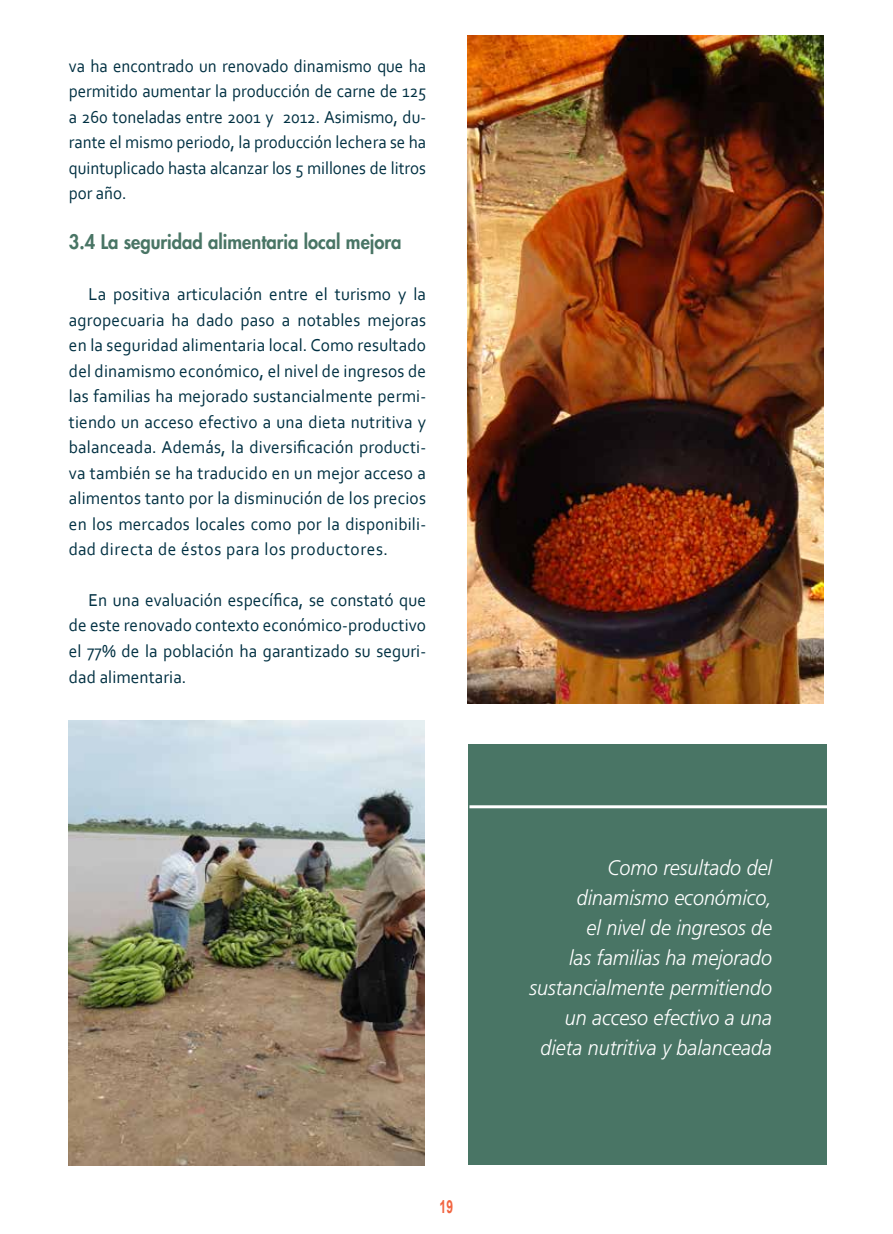
<style>
.page{position:relative;width:893px;height:1234px;background:#fff}
.page>*{position:absolute;margin:0;border:0;box-sizing:border-box;transform-origin:0 0}
.t1{font:italic 300 21px/30px "Frutiger LT Std";color:#fff;text-align:right;scale:.94 1}
.t2{font:800 19.5px "Futura Std";color:#497565;scale:.94 1}
.t3{font:18px/25.5px "Corbel";letter-spacing:.005em;color:#003042;text-align:justify;scale:.96 1}
.t4{font:18px/25.5px "Corbel";letter-spacing:.005em;color:#003042;text-align:justify;scale:.94 1}
.t5{font:700 18px "Arial";color:#f26541;scale:.67 1}
</style>
<div class="page">
<img style="left:467px;top:36px;width:356px;height:667px">
<div style="left:468px;top:744px;width:359px;height:420px;background:#497565"></div>
<hr style="left:469px;top:805px;width:359px;height:3px;background:#fff">
<img style="left:69px;top:720px;width:355px;height:444px">
<p class="t4" style="left:69px;top:53px;width:382px">va ha encontrado un renovado dinamismo que ha permitido aumentar la producción de carne de 125 a 260 toneladas entre 2001 y 2012. Asimismo, du&shy;rante el mismo periodo, la producción lechera se ha quintuplicado hasta alcanzar los 5 millones de litros por año.</p>
<p class="t2" style="left:69px;top:229px;width:355px">3.4 La seguridad alimentaria local mejora</p>
<p class="t3" style="left:69px;top:281px;width:374px;text-indent:20px">La positiva articulación entre el turismo y la agropecuaria ha dado paso a notables mejoras en la seguridad alimentaria local. Como resultado del dinamismo económico, el nivel de ingresos de las familias ha mejorado sustancialmente permi&shy;tiendo un acceso efectivo a una dieta nutritiva y balanceada. Además, la diversificación producti&shy;va también se ha traducido en un mejor acceso a alimentos tanto por la disminución de los precios en los mercados locales como por la disponibili&shy;dad directa de éstos para los productores.</p>
<p class="t3" style="left:69px;top:586px;width:374px;text-indent:20px">En una evaluación específica, se constató que de este renovado contexto económico-productivo el 77% de la población ha garantizado su seguri&shy;dad alimentaria.</p>
<p class="t5" style="left:440px;top:1194px;width:22px">19</p>
<p class="t1" style="left:530px;top:852px;width:259px">Como resultado del dinamismo económico,<br>el nivel de ingresos de<br>las familias ha mejorado sustancialmente permitiendo un acceso efectivo a una dieta nutritiva y balanceada</p>
</div>
